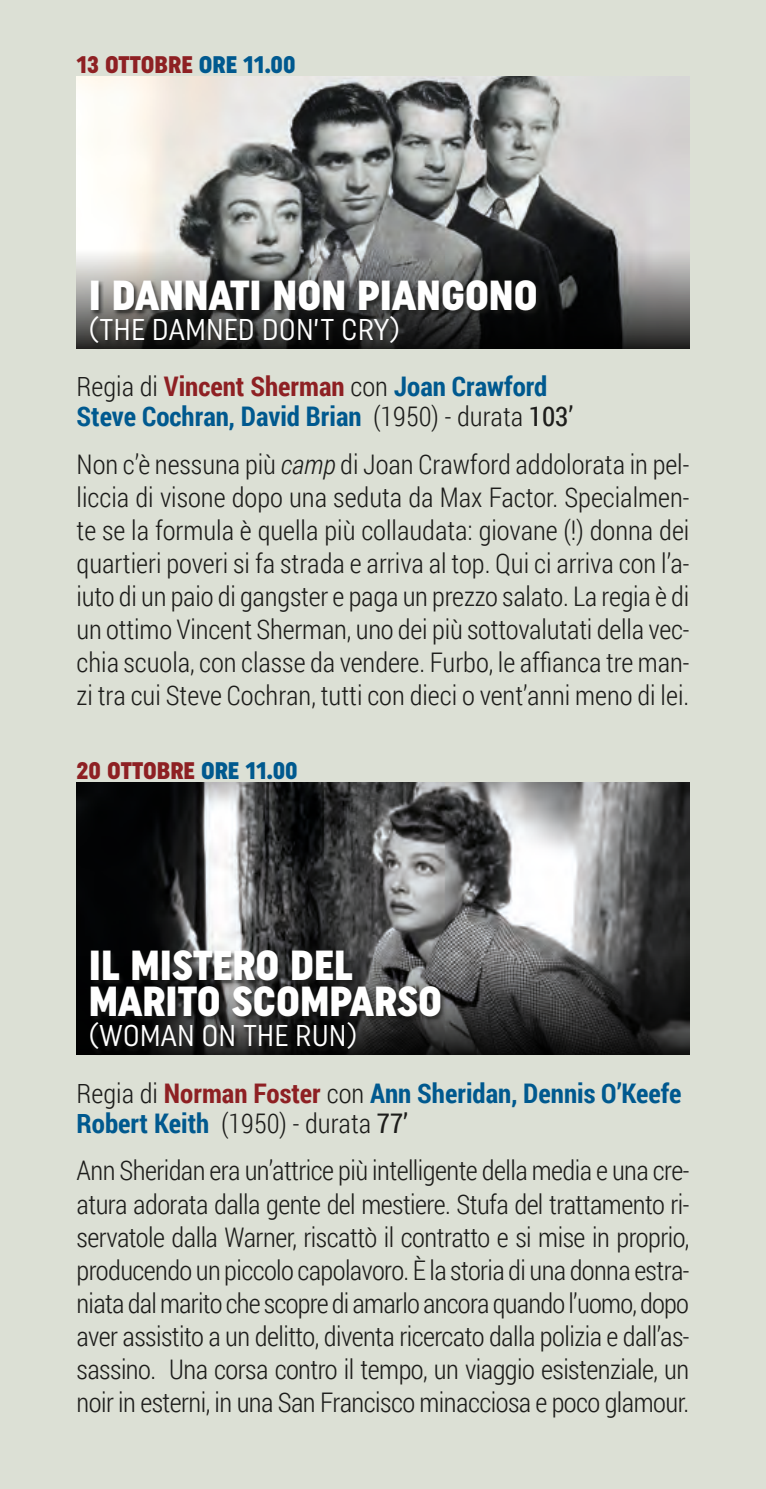
<style>
.page{position:relative;width:766px;height:1489px;background:#fff}
.page>*{position:absolute;margin:0;border:0;box-sizing:border-box;transform-origin:0 0}
.t1{font:900 42px "Uniform Condensed";color:#fff}
.t2{font:30px "Uniform Condensed";color:#fff}
.t3{font:300 27px/33px "Roboto Condensed";letter-spacing:-.005em;color:#1d1d1b;text-align:justify}
.t4{font:700 27px "Roboto Condensed";color:#00598f}
.t5{font:700 27px "Roboto Condensed";color:#8e2023}
.t6{font:900 24px "Uniform Condensed";color:#8e2023}
.s1{color:#00598f}
.s2{font-weight:300;color:#1d1d1b}
.s3{font-weight:400;color:#1d1d1b}
.s4{font-style:italic}
.s5{color:#8e2023}
.s6{font-weight:700;color:#00598f}
.s7{font-weight:400}
</style>
<div class="page">
<div style="left:0;top:0;width:765px;height:1488px;background:#dce0d5"></div>
<img style="left:77px;top:782px;width:612px;height:172px">
<svg style="left:77px;top:954px;width:612px;height:100px"></svg>
<img style="left:77px;top:76px;width:612px;height:172px">
<svg style="left:77px;top:248px;width:612px;height:100px"></svg>
<div style="left:90px;top:948px;width:356px;height:107px;background:#1d1d1b;opacity:.75"></div>
<div style="left:90px;top:279px;width:452px;height:70px;background:#1d1d1b;opacity:.75"></div>
<p class="t6" style="left:77px;top:50px;width:220px">13 OTTOBRE <span class="s1">ORE 11.00</span></p>
<p class="t1" style="left:89px;top:270px;width:450px">I DANNATI NON PIANGONO</p>
<p class="t2" style="left:89px;top:311px;width:312px">(THE DAMNED DON’T CRY)</p>
<p class="t5" style="left:77px;top:368px;width:472px"><span class="s2">Regia di</span> Vincent Sherman <span class="s2">con</span> <span class="s1">Joan Crawford</span></p>
<p class="t4" style="left:77px;top:398px;width:498px">Steve Cochran, David Brian <span class="s2">(1950) - durata</span> <span class="s3">103’</span></p>
<p class="t3" style="left:77px;top:447px;width:614px">Non c’è nessuna più <span class="s4">camp</span> di Joan Crawford addolorata in pel&shy;liccia di visone dopo una seduta da Max Factor. Specialmen&shy;te se la formula è quella più collaudata: giovane (!) donna dei quartieri poveri si fa strada e arriva al top. Qui ci arriva con l’a&shy;iuto di un paio di gangster e paga un prezzo salato. La regia è di un ottimo Vincent Sherman, uno dei più sottovalutati della vec&shy;chia scuola, con classe da vendere. Furbo, le affianca tre man&shy;zi tra cui Steve Cochran, tutti con dieci o vent’anni meno di lei.</p>
<p class="t6" style="left:77px;top:756px;width:223px">20 OTTOBRE <span class="s1">ORE 11.00</span></p>
<p class="t1" style="left:89px;top:940px;width:265px">IL MISTERO DEL</p>
<p class="t1" style="left:89px;top:976px;width:355px">MARITO SCOMPARSO</p>
<p class="t2" style="left:89px;top:1017px;width:270px">(WOMAN ON THE RUN)</p>
<p class="t4" style="left:77px;top:1073px;width:606px"><span class="s2">Regia di</span> <span class="s5">Norman Foster</span> <span class="s2">con</span> Ann Sheridan, Dennis O’Keefe</p>
<p class="t3" style="left:77px;top:1105px;width:333px"><span class="s6">Robert Keith</span> (1950) - durata <span class="s7">77’</span></p>
<p class="t3" style="left:77px;top:1153px;width:614px">Ann Sheridan era un’attrice più intelligente della media e una cre&shy;atura adorata dalla gente del mestiere. Stufa del trattamento ri&shy;servatole dalla Warner, riscattò il contratto e si mise in proprio, producendo un piccolo capolavoro. È la storia di una donna estra&shy;niata dal marito che scopre di amarlo ancora quando l’uomo, dopo aver assistito a un delitto, diventa ricercato dalla polizia e dall’as&shy;sassino. Una corsa contro il tempo, un viaggio esistenziale, un noir in esterni, in una San Francisco minacciosa e poco glamour.</p>
</div>
